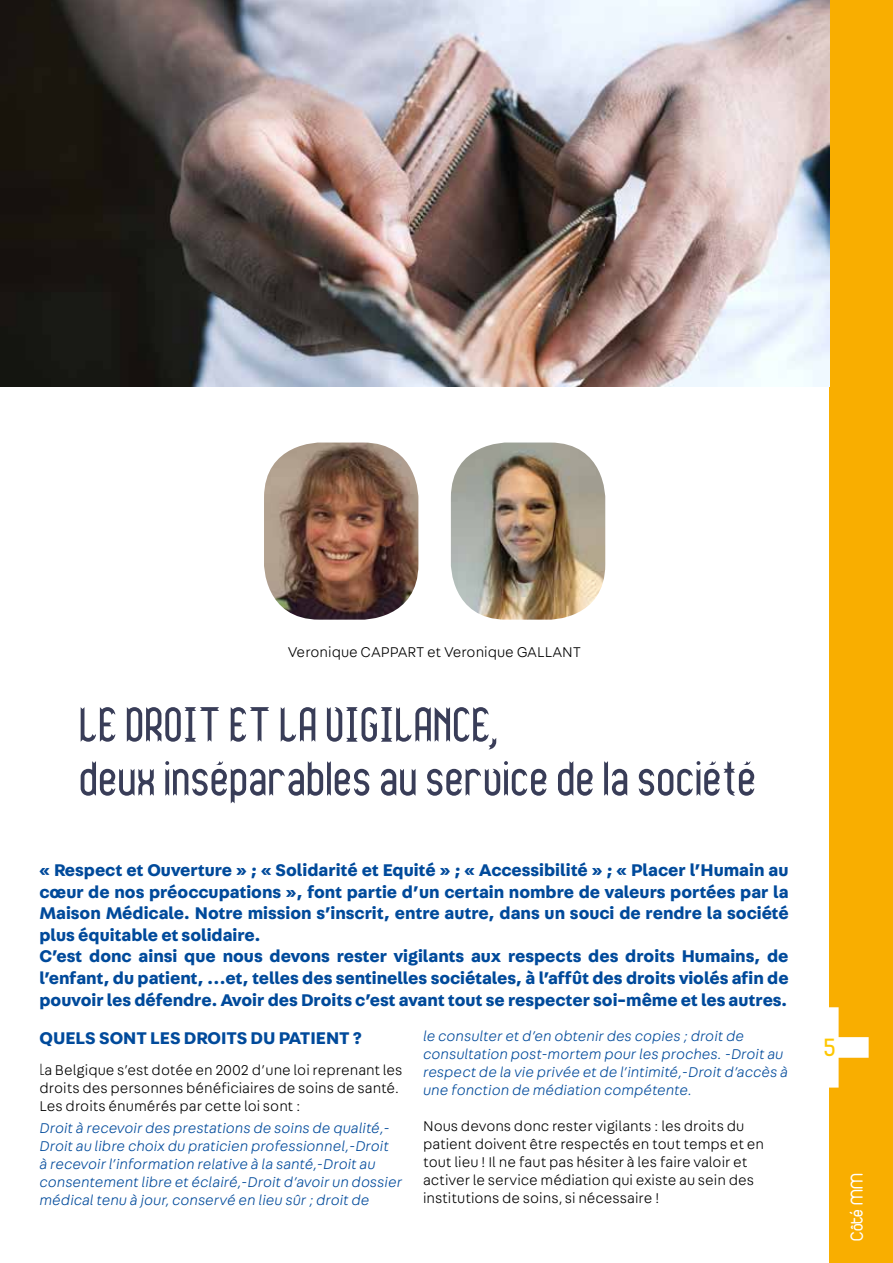
<style>
.page{position:relative;width:893px;height:1263px;background:#fff}
.page>*{position:absolute;margin:0;border:0;box-sizing:border-box;transform-origin:0 0}
.t1{font:61.5px/54px "Ribbons and banners";color:#393d58}
.t2{font:22.5px "Kelson Sans";color:#fec700}
.t3{font:700 18px/21.6px "Fabriga";color:#004a9b}
.t4{font:18px "Duepuntozero";color:#fff}
.t5{font:italic 300 15px/18px "Fabriga";color:#004a9b}
.t6{font:300 15px/18px "Fabriga";color:#000}
.s1{font-family:"Futura"}
</style>
<div class="page">
<div style="left:829px;top:0;width:64px;height:1263px;background:#f9ae00"></div>
<svg style="left:829px;top:1007px;width:40px;height:80px"></svg>
<img style="left:0;top:0;width:829px;height:387px">
<img style="left:264px;top:442px;width:154px;height:178px">
<img style="left:451px;top:442px;width:154px;height:178px">
<p class="t6" style="left:288px;top:643px;width:295px">Veronique CAPPART et Veronique GALLANT</p>
<h1 class="t1" style="left:81px;top:693px;width:679px">LE DROIT ET LA VIGILANCE,<br>deux inséparables au service de la société</h1>
<p class="t3" style="left:39px;top:858px;width:751px">« Respect et Ouverture » ; « Solidarité et Equité » ; « Accessibilité » ; « Placer l’Humain au cœur de nos préoccupations », font partie d’un certain nombre de valeurs portées par la Maison Médicale. Notre mission s’inscrit, entre autre, dans un souci de rendre la société plus équitable et solidaire.<br>C’est donc ainsi que nous devons rester vigilants aux respects des droits Humains, de l’enfant, du patient, …et, telles des sentinelles sociétales, à l’affût des droits violés afin de pouvoir les défendre. Avoir des Droits c’est avant tout se respecter soi-même et les autres.</p>
<p class="t3" style="left:39px;top:1027px;width:324px">QUELS SONT LES DROITS DU PATIENT ?</p>
<p class="t6" style="left:39px;top:1060px;width:365px"><span class="s1">L</span>a Belgique s’est dotée en 2002 d’une loi reprenant les droits des personnes bénéficiaires de soins de santé.<br>Les droits énumérés par cette loi sont :</p>
<p class="t5" style="left:39px;top:1119px;width:364px">Droit à recevoir des prestations de soins de qualité,- Droit au libre choix du praticien professionnel,-Droit<br>à recevoir l’information relative à la santé,-Droit au consentement libre et éclairé,-Droit d’avoir un dossier médical tenu à jour, conservé en lieu sûr ; droit de</p>
<p class="t5" style="left:423px;top:1026px;width:366px">le consulter et d’en obtenir des copies ; droit de consultation post-mortem pour les proches. -Droit au respect de la vie privée et de l’intimité,-Droit d’accès à une fonction de médiation compétente.</p>
<p class="t6" style="left:423px;top:1116px;width:342px">Nous devons donc rester vigilants : les droits du patient doivent être respectés en tout temps et en tout lieu ! Il ne faut pas hésiter à les faire valoir et activer le service médiation qui existe au sein des institutions de soins, si nécessaire !</p>
<p class="t2" style="left:824px;top:1034px;width:13px">5</p>
<p class="t4" style="left:847px;top:1241px;width:69px;rotate:-90deg">Côté MM</p>
</div>
